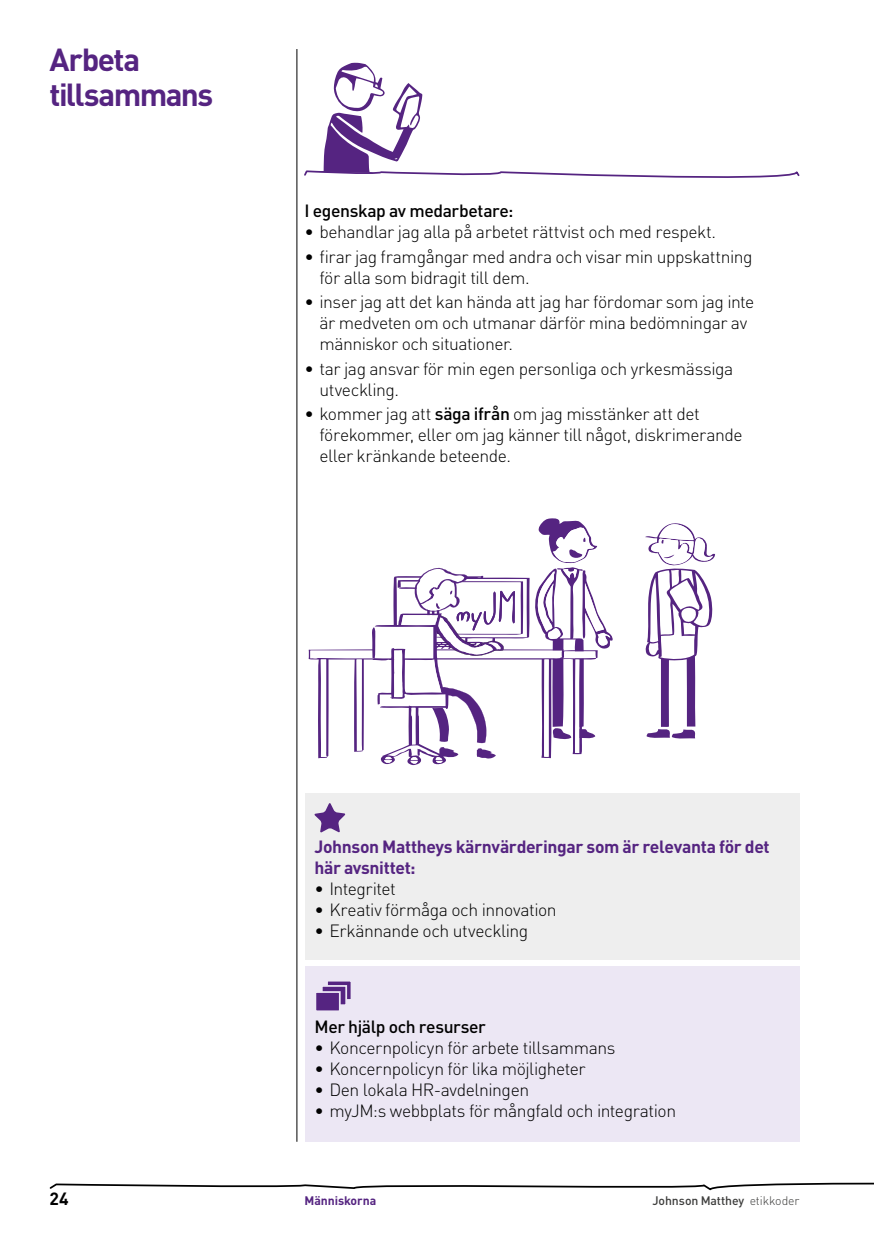
<style>
.page{position:relative;width:874px;height:1241px;background:#fff}
.page>*{position:absolute;margin:0;border:0;box-sizing:border-box;transform-origin:0 0}
.t1{font:700 31.5px/35px "DIN";letter-spacing:-.05em;color:#552481}
.t2{font:300 17.5px/21px "DIN";letter-spacing:-.025em;color:#000}
.t3{font:700 17.5px/21px "DIN";letter-spacing:-.02em;color:#552481}
.t4{font:500 17.5px "DIN";letter-spacing:-.025em;color:#000}
.t5{font:700 17.5px "DIN";color:#000}
.t6{font:500 12.25px "DIN";letter-spacing:-.01em;color:#3c3c3b}
.t7{font:700 12.25px "DIN";letter-spacing:-.01em;color:#552481}
.s1{font-weight:500}
.s2{font-weight:300}
</style>
<div class="page">
<hr style="left:296px;top:49px;width:1px;height:1092px;background:#000">
<svg style="left:645px;top:523px;width:69px;height:216px"></svg>
<svg style="left:308px;top:518px;width:304px;height:247px"></svg>
<svg style="left:304px;top:62px;width:496px;height:116px"></svg>
<div style="left:304px;top:966px;width:495px;height:175px;background:#ece7f4"></div>
<svg style="left:327px;top:981px;width:24px;height:19px"></svg>
<div style="left:321px;top:984px;width:26px;height:21px;background:#552481;border:2px solid #ece7f4"></div>
<div style="left:314px;top:990px;width:26px;height:21px;background:#552481;border:2px solid #ece7f4"></div>
<div style="left:304px;top:793px;width:495px;height:166px;background:#eee"></div>
<svg style="left:314px;top:803px;width:31px;height:29px"></svg>
<svg style="left:49px;top:1182px;width:824px;height:9px"></svg>
<h1 class="t1" style="left:50px;top:41px;width:165px">Arbeta tillsammans</h1>
<p class="t4" style="left:304px;top:199px;width:210px">I egenskap av medarbetare:</p>
<p class="t2" style="left:304px;top:221px;width:413px">• behandlar jag alla på arbetet rättvist och med respekt.</p>
<p class="t2" style="left:319px;top:246px;width:434px;text-indent:-15px">• firar jag framgångar med andra och visar min uppskattning för alla som bidragit till dem.</p>
<p class="t2" style="left:319px;top:291px;width:436px;text-indent:-15px">• inser jag att det kan hända att jag har fördomar som jag inte är medveten om och utmanar därför mina bedömningar av människor och situationer.</p>
<p class="t2" style="left:319px;top:358px;width:415px;text-indent:-15px">• tar jag ansvar för min egen personliga och yrkesmässiga utveckling.</p>
<p class="t2" style="left:319px;top:403px;width:424px;text-indent:-15px">• kommer jag att <span class="s1">säga ifrån</span> om jag misstänker att det förekommer, eller om jag känner till något, diskrimerande eller kränkande beteende.</p>
<p class="t3" style="left:314px;top:835px;width:456px">Johnson Mattheys kärnvärderingar som är relevanta för det här avsnittet:</p>
<p class="t2" style="left:314px;top:878px;width:83px">• Integritet</p>
<p class="t2" style="left:314px;top:899px;width:244px">• Kreativ förmåga och innovation</p>
<p class="t2" style="left:314px;top:920px;width:215px">• Erkännande och utveckling</p>
<p class="t4" style="left:314px;top:1015px;width:173px">Mer hjälp och resurser</p>
<p class="t2" style="left:314px;top:1037px;width:302px">• Koncernpolicyn för arbete tillsammans</p>
<p class="t2" style="left:314px;top:1058px;width:272px">• Koncernpolicyn för lika möjligheter</p>
<p class="t2" style="left:314px;top:1079px;width:216px">• Den lokala HR-avdelningen</p>
<p class="t2" style="left:314px;top:1100px;width:363px">• myJM:s webbplats för mångfald och integration</p>
<p class="t5" style="left:50px;top:1186px;width:20px">24</p>
<p class="t7" style="left:304px;top:1192px;width:73px">Människorna</p>
<p class="t6" style="left:652px;top:1192px;width:148px">Johnson Matthey <span class="s2">etikkoder</span></p>
</div>
